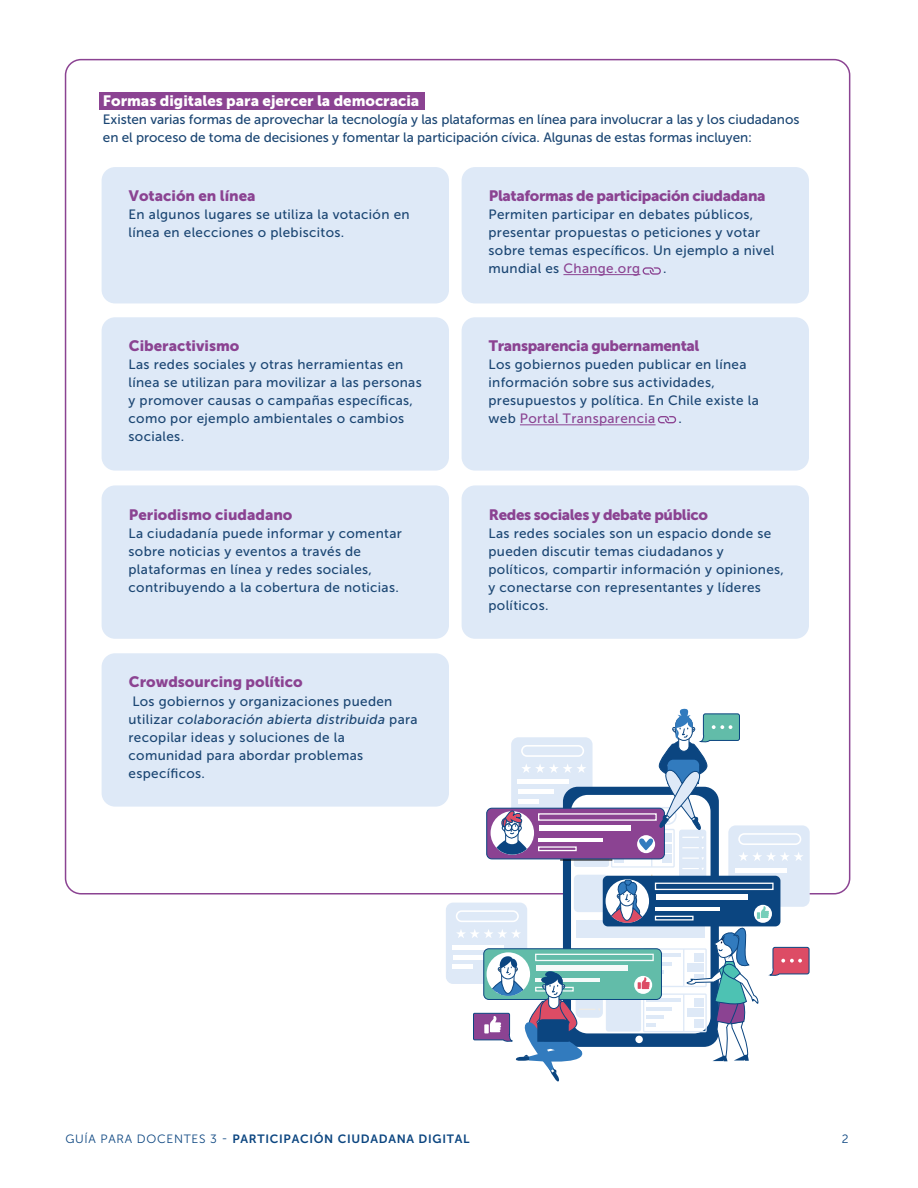
<style>
.page{position:relative;width:918px;height:1188px;background:#fff}
.page>*{position:absolute;margin:0;border:0;box-sizing:border-box;transform-origin:0 0}
.t1{font:15px "Museo Sans 900";letter-spacing:-.025em;color:#8b4392}
.t2{font:15px "Museo Sans 900";color:#8b4392}
.t3{font:15px "Museo Sans 900";color:#fff}
.t4{font:13.5px/18px "Museo Sans 500";letter-spacing:.025em;color:#1b4673}
.t5{font:13.5px/18px "Museo Sans 500";letter-spacing:-.005em;color:#1b4673}
.t6{font:12px "Museo Sans 700";letter-spacing:.06em;color:#0b4580}
.t7{font:12px "Museo Sans 300";color:#0b4580}
.s1{font-style:italic}
.s2{color:#8b4392}
.s3{font-family:"Museo Sans 300"}
</style>
<div class="page">
<div style="left:99px;top:92px;width:326px;height:17px;background:#8b4392"></div>
<div style="left:102px;top:167px;width:347px;height:136px;background:#dee9f7;border-radius:13px"></div>
<div style="left:462px;top:167px;width:347px;height:136px;background:#dee9f7;border-radius:13px"></div>
<hr style="left:563px;top:274px;width:77px;height:1px;background:#8b4392">
<svg style="left:643px;top:267px;width:18px;height:8px"></svg>
<div style="left:102px;top:317px;width:347px;height:154px;background:#dee9f7;border-radius:13px"></div>
<div style="left:462px;top:317px;width:347px;height:154px;background:#dee9f7;border-radius:13px"></div>
<hr style="left:520px;top:424px;width:136px;height:1px;background:#8b4392">
<svg style="left:658px;top:416px;width:18px;height:7px"></svg>
<div style="left:102px;top:485px;width:347px;height:154px;background:#dee9f7;border-radius:13px"></div>
<div style="left:102px;top:653px;width:347px;height:154px;background:#dee9f7;border-radius:13px"></div>
<div style="left:462px;top:485px;width:347px;height:154px;background:#dee9f7;border-radius:13px"></div>
<div style="left:446px;top:903px;width:81px;height:81px;background:#dee9f7;border-radius:7px"></div>
<svg style="left:456px;top:929px;width:65px;height:9px"></svg>
<div style="left:456px;top:910px;width:63px;height:12px;border:2px solid #fff;border-radius:5px"></div>
<hr style="left:453px;top:945px;width:51px;height:4px;background:#fff">
<hr style="left:453px;top:955px;width:36px;height:4px;background:#fff">
<hr style="left:453px;top:965px;width:20px;height:4px;background:#fff">
<div style="left:728px;top:825px;width:82px;height:82px;background:#dee9f7;border-radius:7px"></div>
<hr style="left:735px;top:868px;width:51px;height:4px;background:#fff">
<div style="left:511px;top:737px;width:82px;height:82px;background:#dee9f7;border-radius:7px"></div>
<svg style="left:522px;top:764px;width:64px;height:9px"></svg>
<div style="left:521px;top:745px;width:63px;height:12px;border:2px solid #fff;border-radius:5px"></div>
<hr style="left:518px;top:780px;width:51px;height:4px;background:#fff">
<div style="left:518px;top:789px;width:36px;height:5px;background:#fff"></div>
<div style="left:518px;top:799px;width:21px;height:5px;background:#fff"></div>
<div style="left:563px;top:787px;width:156px;height:260px;background:#0b4580;border-radius:15px"></div>
<div style="left:635px;top:1036px;width:8px;height:7px;background:#fff;border-radius:50%"></div>
<div style="left:571px;top:795px;width:140px;height:238px;background:#fff;border-radius:17px"></div>
<div style="left:679px;top:830px;width:27px;height:68px;background:#dee9f7;border-radius:3px"></div>
<svg style="left:682px;top:868px;width:22px;height:2px"></svg>
<div style="left:576px;top:949px;width:27px;height:69px;background:#dee9f7;border-radius:5px"></div>
<svg style="left:574px;top:829px;width:35px;height:38px"></svg>
<div style="left:611px;top:829px;width:64px;height:39px;border:1px solid #dee9f7"></div>
<svg style="left:614px;top:859px;width:10px;height:4px"></svg>
<div style="left:663px;top:854px;width:9px;height:9px;background:#dee9f7"></div>
<hr style="left:651px;top:829px;width:1px;height:38px;background:#dee9f7">
<div style="left:574px;top:875px;width:35px;height:37px;background:#dee9f7;border-radius:5px"></div>
<hr style="left:651px;top:875px;width:1px;height:37px;background:#f2dbb9">
<div style="left:643px;top:948px;width:64px;height:39px;border:1px solid #dee9f7"></div>
<hr style="left:646px;top:953px;width:35px;height:4px;background:#dee9f7">
<hr style="left:646px;top:962px;width:26px;height:4px;background:#dee9f7">
<hr style="left:646px;top:970px;width:17px;height:4px;background:#dee9f7">
<hr style="left:683px;top:949px;width:1px;height:37px;background:#dee9f7">
<div style="left:606px;top:994px;width:35px;height:38px;background:#dee9f7;border-radius:3px"></div>
<div style="left:643px;top:993px;width:64px;height:39px;border:1px solid #dee9f7"></div>
<hr style="left:646px;top:998px;width:35px;height:4px;background:#dee9f7">
<hr style="left:646px;top:1007px;width:26px;height:4px;background:#dee9f7">
<hr style="left:646px;top:1015px;width:17px;height:4px;background:#dee9f7">
<hr style="left:646px;top:1023px;width:10px;height:4px;background:#dee9f7">
<hr style="left:683px;top:994px;width:1px;height:38px;background:#dee9f7">
<div style="left:570px;top:807px;width:107px;height:18px;border:2px solid #dee9f7;border-radius:8px"></div>
<div style="left:487px;top:808px;width:177px;height:51px;background:#8b4392;border-radius:5px"></div>
<div style="left:486px;top:808px;width:179px;height:51px;border:1px solid #0b4580;border-radius:5px"></div>
<div style="left:538px;top:813px;width:119px;height:8px;border:1px solid #fff"></div>
<div style="left:539px;top:825px;width:92px;height:6px;background:#fff"></div>
<hr style="left:539px;top:838px;width:64px;height:4px;background:#fff">
<div style="left:538px;top:846px;width:39px;height:5px;border:1px solid #fff"></div>
<div style="left:491px;top:811px;width:43px;height:44px;background:#fff;border-radius:50%"></div>
<div style="left:576px;top:920px;width:129px;height:17px;background:#dee9f7"></div>
<div style="left:603px;top:876px;width:177px;height:50px;background:#0b4580;border-radius:5px"></div>
<svg style="left:606px;top:879px;width:42px;height:44px"></svg>
<div style="left:655px;top:883px;width:119px;height:7px;border:1px solid #fff"></div>
<div style="left:656px;top:894px;width:91px;height:6px;background:#fff"></div>
<hr style="left:656px;top:908px;width:64px;height:3px;background:#fff">
<div style="left:655px;top:916px;width:39px;height:5px;border:1px solid #fff"></div>
<div style="left:484px;top:949px;width:177px;height:50px;background:#62bca9;border-radius:5px"></div>
<div style="left:483px;top:948px;width:179px;height:52px;border:1px solid #0b4580;border-radius:5px"></div>
<svg style="left:487px;top:952px;width:43px;height:44px"></svg>
<div style="left:535px;top:954px;width:119px;height:7px;border:1px solid #fff"></div>
<div style="left:536px;top:965px;width:92px;height:6px;background:#f5faf9"></div>
<svg style="left:634px;top:976px;width:18px;height:18px"></svg>
<svg style="left:638px;top:977px;width:12px;height:12px"></svg>
<svg style="left:491px;top:810px;width:41px;height:45px"></svg>
<div style="left:505px;top:824px;width:7px;height:7px;border:1px solid #0b4580;border-radius:50%"></div>
<div style="left:511px;top:824px;width:7px;height:7px;border:1px solid #0b4580;border-radius:50%"></div>
<svg style="left:636px;top:708px;width:168px;height:153px"></svg>
<svg style="left:684px;top:906px;width:126px;height:155px"></svg>
<svg style="left:473px;top:955px;width:128px;height:127px"></svg>
<hr style="left:560px;top:860px;width:52px;height:1px;background:#000">
<p class="t3" style="left:103px;top:92px;width:318px">Formas digitales para ejercer la democracia</p>
<p class="t5" style="left:103px;top:110px;width:698px">Existen varias formas de aprovechar la tecnología y las plataformas en línea para involucrar a las y los ciudadanos en el proceso de toma de decisiones y fomentar la participación cívica. Algunas de estas formas incluyen:</p>
<p class="t2" style="left:129px;top:187px;width:128px">Votación en línea</p>
<p class="t4" style="left:129px;top:206px;width:283px">En algunos lugares se utiliza la votación en línea en elecciones o plebiscitos.</p>
<p class="t2" style="left:129px;top:338px;width:112px">Ciberactivismo</p>
<p class="t4" style="left:129px;top:356px;width:295px">Las redes sociales y otras herramientas en línea se utilizan para movilizar a las personas y promover causas o campañas específicas, como por ejemplo ambientales o cambios sociales.</p>
<p class="t2" style="left:129px;top:506px;width:165px">Periodismo ciudadano</p>
<p class="t4" style="left:129px;top:524px;width:275px">La ciudadanía puede informar y comentar sobre noticias y eventos a través de plataformas en línea y redes sociales, contribuyendo a la cobertura de noticias.</p>
<p class="t2" style="left:129px;top:674px;width:175px">Crowdsourcing político</p>
<p class="t4" style="left:129px;top:692px;width:291px">Los gobiernos y organizaciones pueden utilizar <span class="s1">colaboración abierta distribuida</span> para recopilar ideas y soluciones de la comunidad para abordar problemas específicos.</p>
<p class="t1" style="left:489px;top:187px;width:278px">Plataformas de participación ciudadana</p>
<p class="t4" style="left:489px;top:206px;width:287px">Permiten participar en debates públicos, presentar propuestas o peticiones y votar sobre temas específicos. Un ejemplo a nivel mundial es <span class="s2">Change.org</span></p>
<p class="t4" style="left:663px;top:260px;width:5px">.</p>
<p class="t1" style="left:489px;top:338px;width:212px">Transparencia gubernamental</p>
<p class="t4" style="left:489px;top:356px;width:272px">Los gobiernos pueden publicar en línea información sobre sus actividades, presupuestos y política. En Chile existe la web <span class="s2">Portal Transparencia</span></p>
<p class="t4" style="left:678px;top:410px;width:5px">.</p>
<p class="t1" style="left:489px;top:506px;width:220px">Redes sociales y debate público</p>
<p class="t4" style="left:489px;top:524px;width:297px">Las redes sociales son un espacio donde se pueden discutir temas ciudadanos y políticos, compartir información y opiniones, y conectarse con representantes y líderes políticos.</p>
<p class="t6" style="left:65px;top:1132px;width:406px"><span class="s3">GUÍA PARA DOCENTES 3 -</span> PARTICIPACIÓN CIUDADANA DIGITAL</p>
<p class="t7" style="left:842px;top:1132px;width:8px">2</p>
</div>
